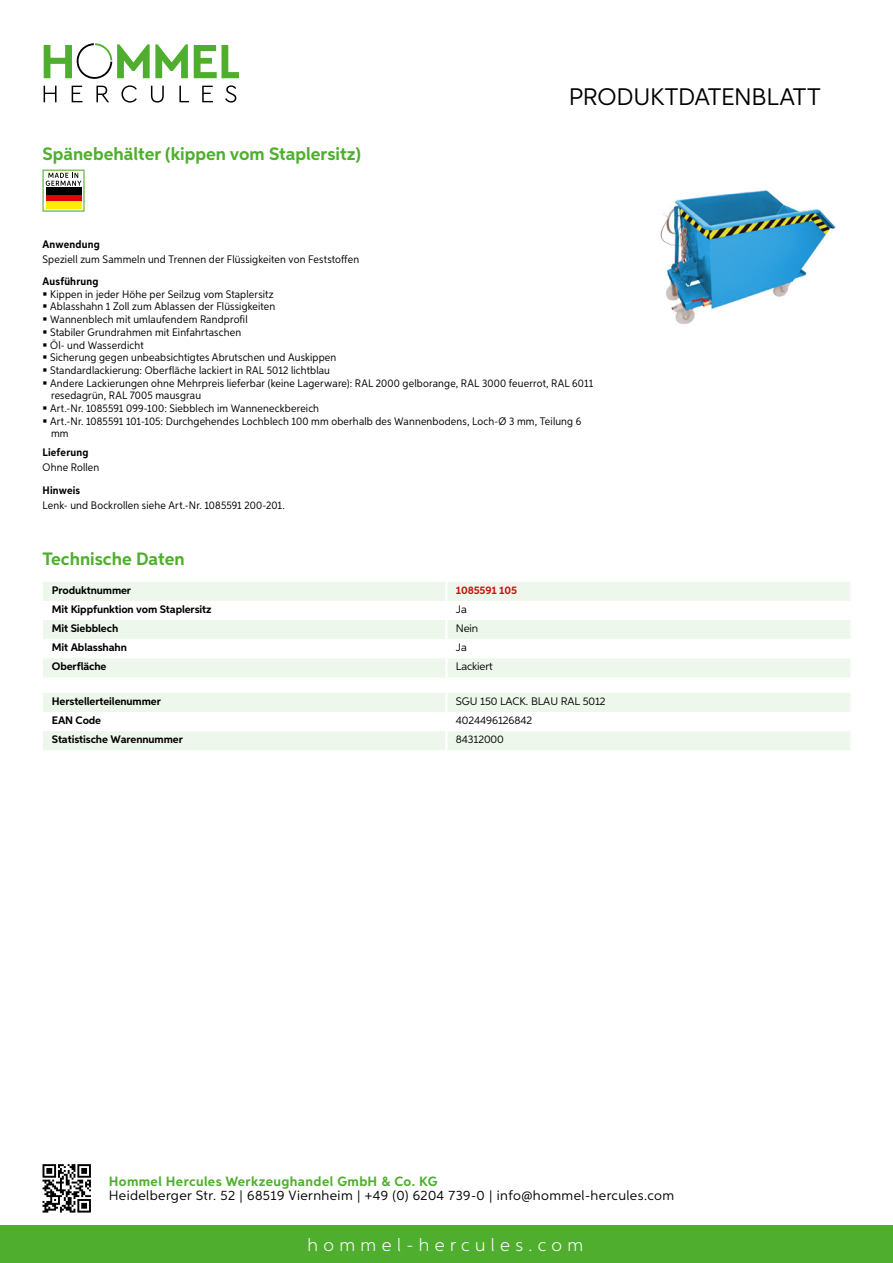
<style>
.page{position:relative;width:893px;height:1263px;background:#fff}
.page>*{position:absolute;margin:0;border:0;box-sizing:border-box;transform-origin:0 0}
.t1{font:24px "Aspira";letter-spacing:-.01em;color:#000}
.t2{font:700 18px "Aspira";color:#50ae2f}
.t3{font:300 18px "Aspira";letter-spacing:.3em;color:#fff}
.t4{font:13.5px "Aspira";letter-spacing:.03em;color:#000}
.t5{font:700 13.5px "Aspira";letter-spacing:.03em;color:#50ae2f}
.t6{font:10.95px/12.6px "Aspira Nar";letter-spacing:.015em;color:#000}
.t7{font:700 10.95px "Aspira";letter-spacing:-.01em;color:#000}
.t8{font:10.95px "Aspira";letter-spacing:-.01em;color:#000}
.t9{font:700 10.95px "Aspira Nar";letter-spacing:.02em;color:#000}
.t10{font:700 10.95px "Aspira";letter-spacing:-.01em;color:#cd1013}
</style>
<div class="page">
<div style="left:0;top:1226px;width:893px;height:37px;background:#50ae2f"></div>
<svg style="left:43px;top:1164px;width:48px;height:48px"></svg>
<svg style="left:194px;top:45px;width:45px;height:33px"></svg>
<svg style="left:44px;top:43px;width:144px;height:36px"></svg>
<svg style="left:44px;top:86px;width:13px;height:16px"></svg>
<svg style="left:72px;top:86px;width:10px;height:16px"></svg>
<svg style="left:96px;top:86px;width:13px;height:16px"></svg>
<svg style="left:121px;top:85px;width:16px;height:18px"></svg>
<svg style="left:151px;top:86px;width:13px;height:17px"></svg>
<svg style="left:179px;top:86px;width:10px;height:16px"></svg>
<svg style="left:202px;top:86px;width:11px;height:16px"></svg>
<svg style="left:225px;top:85px;width:11px;height:18px"></svg>
<div style="left:43px;top:582px;width:807px;height:95px;background:#eef7eb"></div>
<svg style="left:43px;top:601px;width:807px;height:57px"></svg>
<hr style="left:445px;top:582px;width:3px;height:19px;background:#fff">
<hr style="left:445px;top:601px;width:3px;height:19px;background:#fff">
<hr style="left:445px;top:620px;width:3px;height:19px;background:#fff">
<hr style="left:445px;top:639px;width:3px;height:19px;background:#fff">
<hr style="left:445px;top:658px;width:3px;height:19px;background:#fff">
<svg style="left:43px;top:693px;width:807px;height:57px"></svg>
<hr style="left:445px;top:731px;width:3px;height:19px;background:#fff">
<svg style="left:43px;top:170px;width:42px;height:42px"></svg>
<div style="left:46px;top:194px;width:35px;height:7px;background:#e3000b"></div>
<div style="left:46px;top:188px;width:35px;height:7px;background:#000"></div>
<div style="left:46px;top:201px;width:35px;height:7px;background:#ffed00"></div>
<img style="left:660px;top:190px;width:176px;height:134px">
<h2 class="t2" style="left:43px;top:142px;width:320px">Spänebehälter (kippen vom Staplersitz)</h2>
<h1 class="t1" style="left:569px;top:82px;width:253px">Produktdatenblatt</h1>
<p class="t9" style="left:43px;top:237px;width:59px">Anwendung</p>
<p class="t6" style="left:43px;top:252px;width:318px">Speziell zum Sammeln und Trennen der Flüssigkeiten von Feststoffen</p>
<p class="t9" style="left:43px;top:274px;width:58px">Ausführung</p>
<p class="t6" style="left:50px;top:287px;width:545px">Kippen in jeder Höhe per Seilzug vom Staplersitz<br>Ablasshahn 1 Zoll zum Ablassen der Flüssigkeiten<br>Wannenblech mit umlaufendem Randprofil<br>Stabiler Grundrahmen mit Einfahrtaschen<br>Öl- und Wasserdicht<br>Sicherung gegen unbeabsichtigtes Abrutschen und Auskippen<br>Standardlackierung: Oberfläche lackiert in RAL 5012 lichtblau<br>Andere Lackierungen ohne Mehrpreis lieferbar (keine Lagerware): RAL 2000 gelborange, RAL 3000 feuerrot, RAL 6011 resedagrün, RAL 7005 mausgrau<br>Art.-Nr. 1085591 099-100: Siebblech im Wanneneckbereich<br>Art.-Nr. 1085591 101-105: Durchgehendes Lochblech 100 mm oberhalb des Wannenbodens, Loch-Ø 3 mm, Teilung 6 mm</p>
<p class="t9" style="left:43px;top:445px;width:47px">Lieferung</p>
<p class="t6" style="left:43px;top:461px;width:58px">Ohne Rollen</p>
<p class="t9" style="left:43px;top:483px;width:39px">Hinweis</p>
<p class="t6" style="left:43px;top:499px;width:244px">Lenk- und Bockrollen siehe Art.-Nr. 1085591 200-201.</p>
<h2 class="t2" style="left:43px;top:548px;width:144px">Technische Daten</h2>
<p class="t7" style="left:52px;top:583px;width:81px">Produktnummer</p>
<p class="t10" style="left:456px;top:583px;width:63px">1085591 105</p>
<p class="t7" style="left:52px;top:602px;width:161px">Mit Kippfunktion vom Staplersitz</p>
<p class="t8" style="left:456px;top:602px;width:13px">Ja</p>
<p class="t7" style="left:52px;top:621px;width:68px">Mit Siebblech</p>
<p class="t8" style="left:456px;top:621px;width:24px">Nein</p>
<p class="t7" style="left:52px;top:641px;width:76px">Mit Ablasshahn</p>
<p class="t8" style="left:456px;top:641px;width:13px">Ja</p>
<p class="t7" style="left:52px;top:660px;width:56px">Oberfläche</p>
<p class="t8" style="left:456px;top:660px;width:38px">Lackiert</p>
<p class="t7" style="left:52px;top:694px;width:111px">Herstellerteilenummer</p>
<p class="t8" style="left:456px;top:694px;width:83px">SGU 150 LACK. BLAU</p>
<p class="t8" style="left:561px;top:694px;width:8px">RAL</p>
<p class="t8" style="left:583px;top:694px;width:24px">5012</p>
<p class="t7" style="left:52px;top:713px;width:51px">EAN Code</p>
<p class="t8" style="left:456px;top:713px;width:78px">4024496126842</p>
<p class="t7" style="left:52px;top:732px;width:132px">Statistische Warennummer</p>
<p class="t8" style="left:456px;top:733px;width:50px">84312000</p>
<p class="t5" style="left:109px;top:1172px;width:330px">Hommel Hercules Werkzeughandel GmbH &amp; Co. KG</p>
<p class="t4" style="left:109px;top:1187px;width:567px">Heidelberger Str. 52 | 68519 Viernheim | +49 (0) 6204 739-0 | info@hommel-hercules.com</p>
<h2 class="t3" style="left:307px;top:1234px;width:277px">hommel-hercules.com</h2>
</div>
